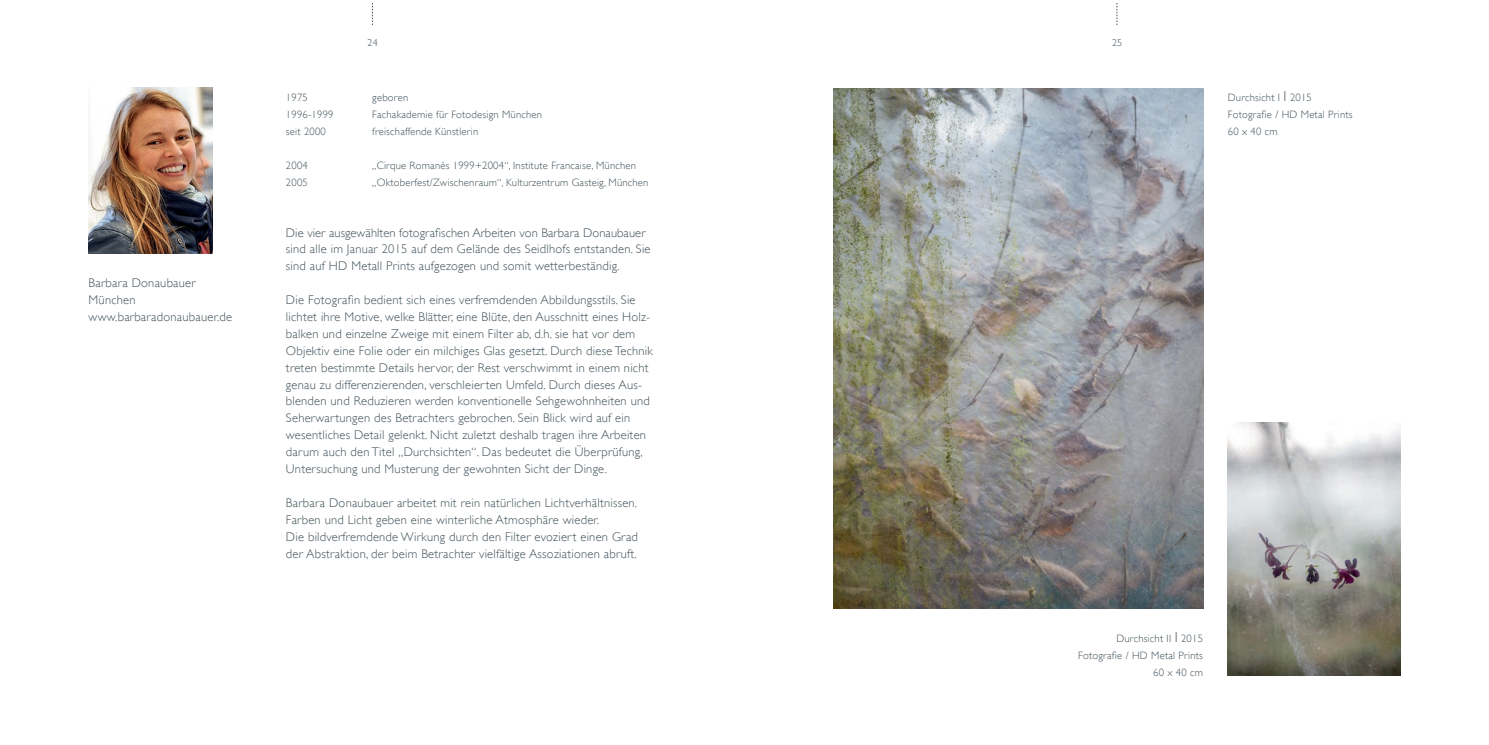
<style>
.page{position:relative;width:1489px;height:745px;background:#fff}
.page>*{position:absolute;margin:0;border:0;box-sizing:border-box;transform-origin:0 0}
.t1{font:300 12.5px/16.9px "Gill Sans";letter-spacing:.02em;color:#425159}
.t2{font:300 10.62px/16.9px "Gill Sans";letter-spacing:.02em;color:#425159;text-align:right}
.t3{font:300 10px "Gill Sans";color:#425159}
.s1{font-size:14.38px}
</style>
<div class="page">
<svg style="left:372px;top:3px;width:1px;height:22px"></svg>
<svg style="left:1116px;top:3px;width:1px;height:22px"></svg>
<img style="left:89px;top:88px;width:124px;height:165px">
<img style="left:833px;top:89px;width:369px;height:519px">
<img style="left:1227px;top:422px;width:173px;height:253px">
<p class="t1" style="left:89px;top:274px;width:145px">Barbara Donaubauer<br>München www.barbaradonaubauer.de</p>
<p class="t3" style="left:367px;top:34px;width:12px">24</p>
<p class="t3" style="left:1111px;top:34px;width:12px">25</p>
<p class="t2" style="left:286px;top:89px;width:23px">1975</p>
<p class="t2" style="left:372px;top:89px;width:37px">geboren</p>
<p class="t2" style="left:286px;top:106px;width:49px">1996-1999</p>
<p class="t2" style="left:372px;top:106px;width:171px">Fachakademie für Fotodesign München</p>
<p class="t2" style="left:286px;top:123px;width:41px">seit 2000</p>
<p class="t2" style="left:372px;top:123px;width:108px">freischaffende Künstlerin</p>
<p class="t2" style="left:286px;top:156px;width:23px">2004</p>
<p class="t2" style="left:372px;top:156px;width:265px">„Cirque Romanès 1999+2004“, Institute Francaise, München</p>
<p class="t2" style="left:286px;top:173px;width:23px">2005</p>
<p class="t2" style="left:372px;top:173px;width:277px">„Oktoberfest/Zwischenraum“, Kulturzentrum Gasteig, München</p>
<p class="t1" style="left:286px;top:223px;width:366px">Die vier ausgewählten fotografischen Arbeiten von Barbara Donaubauer sind alle im Januar 2015 auf dem Gelände des Seidlhofs entstanden. Sie sind auf HD Metall Prints aufgezogen und somit wetterbeständig.</p>
<p class="t1" style="left:286px;top:291px;width:368px">Die Fotografin bedient sich eines verfremdenden Abbildungsstils. Sie lichtet ihre Motive, welke Blätter, eine Blüte, den Ausschnitt eines Holz&shy;balken und einzelne Zweige mit einem Filter ab, d.h. sie hat vor dem Objektiv eine Folie oder ein milchiges Glas gesetzt. Durch diese Technik treten bestimmte Details hervor, der Rest verschwimmt in einem nicht genau zu differenzierenden, verschleierten Umfeld. Durch dieses Aus&shy;blenden und Reduzieren werden konventionelle Sehgewohnheiten und Seherwartungen des Betrachters gebrochen. Sein Blick wird auf ein wesentliches Detail gelenkt. Nicht zuletzt deshalb tragen ihre Arbeiten darum auch den Titel „Durchsichten“. Das bedeutet die Überprüfung, Untersuchung und Musterung der gewohnten Sicht der Dinge.</p>
<p class="t1" style="left:286px;top:493px;width:353px">Barbara Donaubauer arbeitet mit rein natürlichen Lichtverhältnissen.<br>Farben und Licht geben eine winterliche Atmosphäre wieder.<br>Die bildverfremdende Wirkung durch den Filter evoziert einen Grad der Abstraktion, der beim Betrachter vielfältige Assoziationen abruft.</p>
<p class="t2" style="left:1227px;top:89px;width:126px;text-align:left">Durchsicht I <span class="s1">I</span> 2015<br>Fotografie / HD Metal Prints<br>60 x 40 cm</p>
<p class="t2" style="left:1078px;top:629px;width:126px">Durchsicht II <span class="s1">I</span> 2015<br>Fotografie / HD Metal Prints<br>60 x 40 cm</p>
</div>
